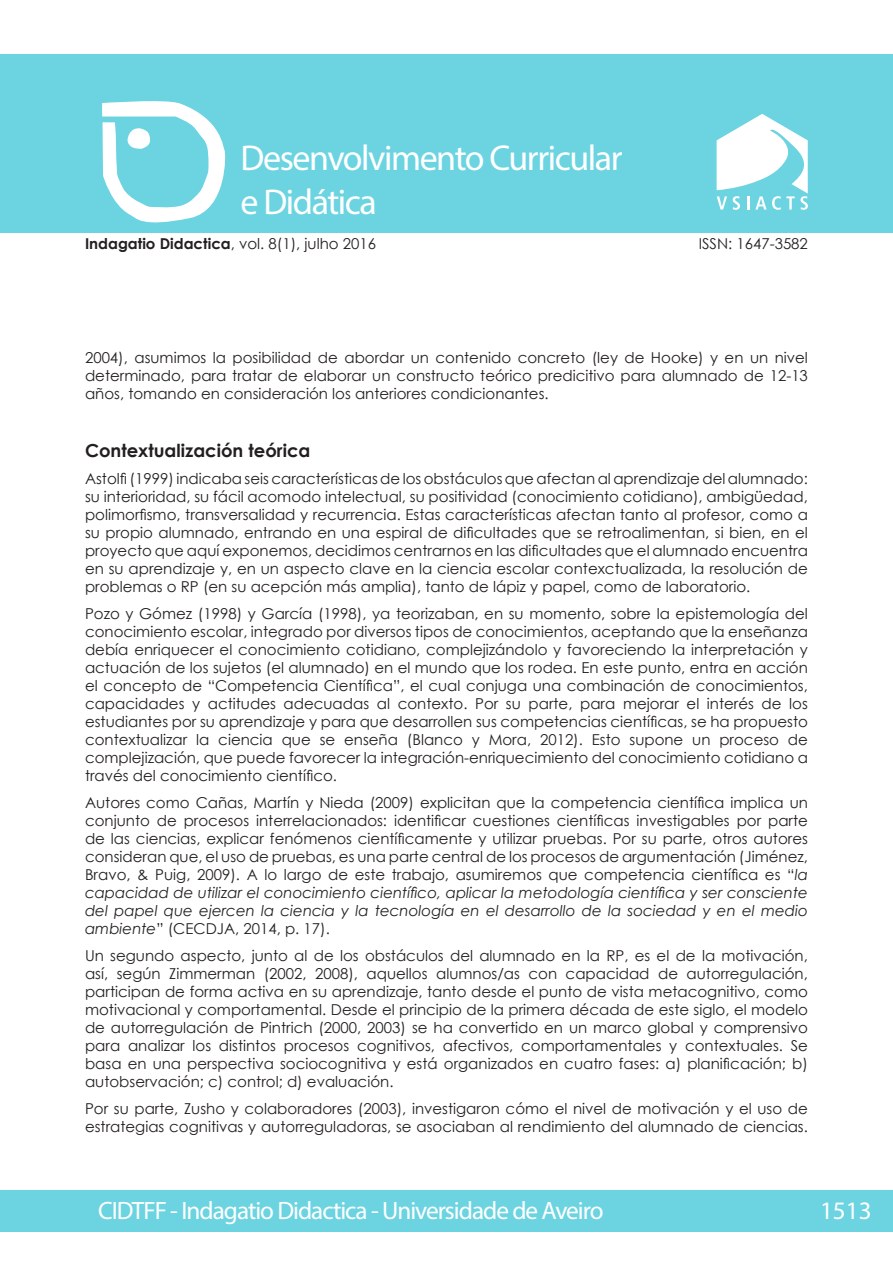
<style>
.page{position:relative;width:893px;height:1263px;background:#fff}
.page>*{position:absolute;margin:0;border:0;box-sizing:border-box;transform-origin:0 0}
.t1{font:36px/43.2px "Myriad Pro";letter-spacing:-.04em;color:#fff}
.t2{font:25.2px "Myriad Pro";letter-spacing:-.04em;color:#fff}
.t3{font:700 18px "Century Gothic";color:#231f20}
.t4{font:15px/18px "Century Gothic";color:#231f20;text-align:justify}
.s1{font-weight:700}
.s2{font-style:italic}
</style>
<div class="page">
<div style="left:0;top:1190px;width:892px;height:41px;background:#6cd4e1"></div>
<div style="left:0;top:54px;width:893px;height:179px;background:#6cd4e1"></div>
<svg style="left:102px;top:101px;width:124px;height:122px"></svg>
<svg style="left:717px;top:114px;width:91px;height:96px"></svg>
<h1 class="t1" style="left:241px;top:136px;width:384px">Desenvolvimento Curricular e Didática</h1>
<p class="t4" style="left:85px;top:234px;width:293px"><span class="s1">Indagatio Didactica</span>, vol. 8(1), julho 2016</p>
<p class="t4" style="left:699px;top:234px;width:111px">ISSN: 1647-3582</p>
<p class="t4" style="left:85px;top:348px;width:724px">2004), asumimos la posibilidad de abordar un contenido concreto (ley de Hooke) y en un nivel determinado, para tratar de elaborar un constructo teórico predicitivo para alumnado de 12-13 años, tomando en consideración los anteriores condicionantes.</p>
<p class="t3" style="left:85px;top:436px;width:227px">Contextualización teórica</p>
<p class="t4" style="left:85px;top:469px;width:724px">Astolfi (1999) indicaba seis características de los obstáculos que afectan al aprendizaje del alumnado: su interioridad, su fácil acomodo intelectual, su positividad (conocimiento cotidiano), ambigüedad, polimorfismo, transversalidad y recurrencia. Estas características afectan tanto al profesor, como a su propio alumnado, entrando en una espiral de dificultades que se retroalimentan, si bien, en el proyecto que aquí exponemos, decidimos centrarnos en las dificultades que el alumnado encuentra en su aprendizaje y, en un aspecto clave en la ciencia escolar contexctualizada, la resolución de problemas o RP (en su acepción más amplia), tanto de lápiz y papel, como de laboratorio.</p>
<p class="t4" style="left:85px;top:604px;width:724px">Pozo y Gómez (1998) y García (1998), ya teorizaban, en su momento, sobre la epistemología del conocimiento escolar, integrado por diversos tipos de conocimientos, aceptando que la enseñanza debía enriquecer el conocimiento cotidiano, complejizándolo y favoreciendo la interpretación y actuación de los sujetos (el alumnado) en el mundo que los rodea. En este punto, entra en acción el concepto de “Competencia Científica”, el cual conjuga una combinación de conocimientos, capacidades y actitudes adecuadas al contexto. Por su parte, para mejorar el interés de los estudiantes por su aprendizaje y para que desarrollen sus competencias científicas, se ha propuesto contextualizar la ciencia que se enseña (Blanco y Mora, 2012). Esto supone un proceso de complejización, que puede favorecer la integración-enriquecimiento del conocimiento cotidiano a través del conocimiento científico.</p>
<p class="t4" style="left:85px;top:793px;width:724px">Autores como Cañas, Martín y Nieda (2009) explicitan que la competencia científica implica un conjunto de procesos interrelacionados: identificar cuestiones científicas investigables por parte de las ciencias, explicar fenómenos científicamente y utilizar pruebas. Por su parte, otros autores consideran que, el uso de pruebas, es una parte central de los procesos de argumentación (Jiménez, Bravo, &amp; Puig, 2009). A lo largo de este trabajo, asumiremos que competencia científica es “<span class="s2">la capacidad de utilizar el conocimiento científico, aplicar la metodología científica y ser consciente del papel que ejercen la ciencia y la tecnología en el desarrollo de la sociedad y en el medio ambiente</span>” (CECDJA, 2014, p. 17).</p>
<p class="t4" style="left:85px;top:946px;width:724px">Un segundo aspecto, junto al de los obstáculos del alumnado en la RP, es el de la motivación, así, según Zimmerman (2002, 2008), aquellos alumnos/as con capacidad de autorregulación, participan de forma activa en su aprendizaje, tanto desde el punto de vista metacognitivo, como motivacional y comportamental. Desde el principio de la primera década de este siglo, el modelo de autorregulación de Pintrich (2000, 2003) se ha convertido en un marco global y comprensivo para analizar los distintos procesos cognitivos, afectivos, comportamentales y contextuales. Se basa en una perspectiva sociocognitiva y está organizados en cuatro fases: a) planificación; b) autobservación; c) control; d) evaluación.</p>
<p class="t4" style="left:85px;top:1099px;width:724px">Por su parte, Zusho y colaboradores (2003), investigaron cómo el nivel de motivación y el uso de estrategias cognitivas y autorreguladoras, se asociaban al rendimiento del alumnado de ciencias.</p>
<h2 class="t2" style="left:98px;top:1194px;width:507px">CIDTFF - Indagatio Didactica - Universidade de Aveiro</h2>
<h2 class="t2" style="left:820px;top:1194px;width:53px">1513</h2>
</div>
